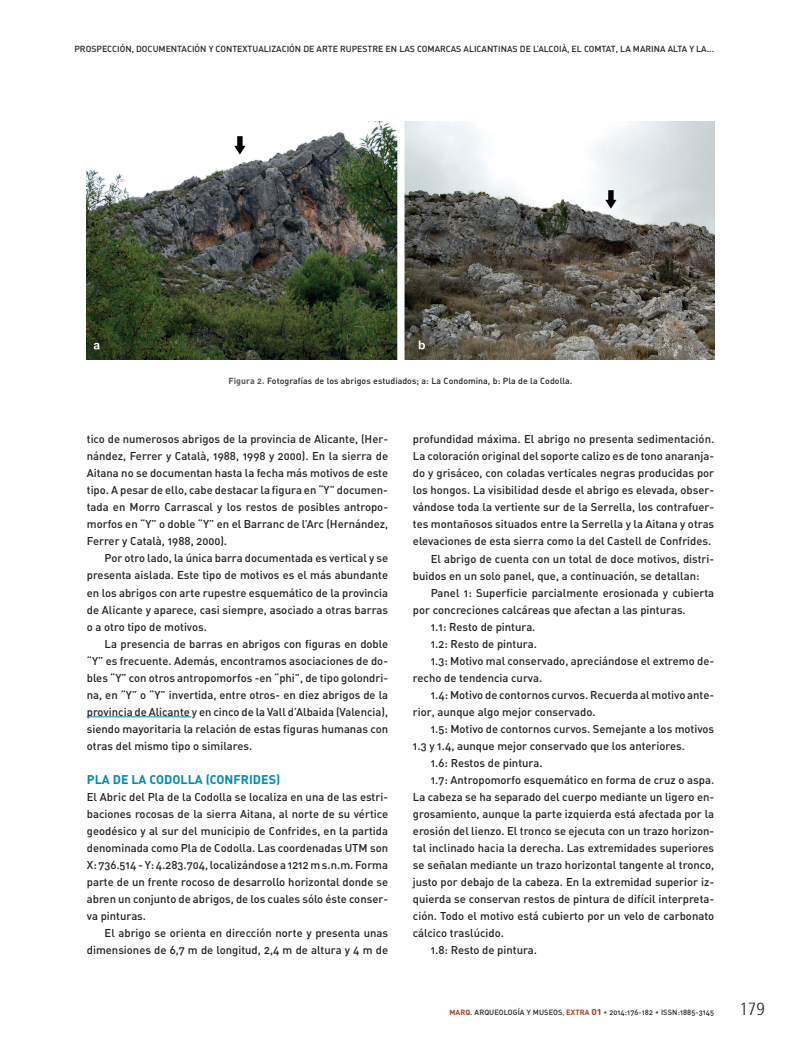
<style>
.page{position:relative;width:794px;height:1042px;background:#fff}
.page>*{position:absolute;margin:0;border:0;box-sizing:border-box;transform-origin:0 0}
.t1{font:300 condensed 17.5px "Frutiger 47";color:#231f20}
.t2{font:12.5px "DIN Bold Alternate";color:#008bb0}
.t3{font:11.25px/17px "DIN Medium Alternate";color:#231f20;text-align:justify}
.t4{font:8.75px "DIN Medium Alternate";color:#231f20}
.t5{font:7.5px "DIN Medium Alternate";letter-spacing:.005em;color:#231f20}
.s1{font-family:"DIN Bold Alternate";color:#57585a}
.s2{font-family:"DIN Bold Alternate";color:#9f4225}
.s3{color:#57585a}
.s4{font-family:"DIN Bold Alternate";font-size:10px;color:#9f4225}
</style>
<div class="page">
<hr style="left:87px;top:716px;width:104px;height:1px;background:#008bb0">
<img style="left:87px;top:122px;width:627px;height:238px">
<p class="t4" style="left:74px;top:43px;width:641px">PROSPECCIÓN, DOCUMENTACIÓN Y CONTEXTUALIZACIÓN DE ARTE RUPESTRE EN LAS COMARCAS ALICANTINAS DE L’ALCOIÀ, EL COMTAT, LA MARINA ALTA Y LA...</p>
<p class="t4" style="left:228px;top:375px;width:345px"><span class="s1">Figura 2.</span> Fotografías de los abrigos estudiados; a: La Condomina, b: Pla de la Codolla.</p>
<p class="t3" style="left:87px;top:430px;width:303px">tico de numerosos abrigos de la provincia de Alicante, (Her&shy;nández, Ferrer y Català, 1988, 1998 y 2000). En la sierra de Aitana no se documentan hasta la fecha más motivos de este tipo. A pesar de ello, cabe destacar la figura en “Y” documen&shy;tada en Morro Carrascal y los restos de posibles antropo&shy;morfos en “Y” o doble “Y” en el Barranc de l’Arc (Hernández, Ferrer y Català, 1988, 2000).</p>
<p class="t3" style="left:87px;top:549px;width:303px;text-indent:18px">Por otro lado, la única barra documentada es vertical y se presenta aislada. Este tipo de motivos es el más abundante en los abrigos con arte rupestre esquemático de la provincia de Alicante y aparece, casi siempre, asociado a otras barras o a otro tipo de motivos.</p>
<p class="t3" style="left:87px;top:634px;width:303px;text-indent:18px">La presencia de barras en abrigos con figuras en doble “Y” es frecuente. Además, encontramos asociaciones de do&shy;bles “Y” con otros antropomorfos -en “phi”, de tipo golondri&shy;na, en “Y” o “Y” invertida, entre otros- en diez abrigos de la provincia de Alicante y en cinco de la Vall d’Albaida (Valencia), siendo mayoritaria la relación de estas figuras humanas con otras del mismo tipo o similares.</p>
<p class="t2" style="left:87px;top:771px;width:195px">PLA DE LA CODOLLA (CONFRIDES)</p>
<p class="t3" style="left:87px;top:787px;width:303px">El Abric del Pla de la Codolla se localiza en una de las estri&shy;baciones rocosas de la sierra Aitana, al norte de su vértice geodésico y al sur del municipio de Confrides, en la partida denominada como Pla de Codolla. Las coordenadas UTM son X: 736.514 - Y: 4.283.704, localizándose a 1212 m s.n.m. Forma parte de un frente rocoso de desarrollo horizontal donde se abren un conjunto de abrigos, de los cuales sólo éste conser&shy;va pinturas.</p>
<p class="t3" style="left:87px;top:924px;width:303px;text-align:right">El abrigo se orienta en dirección norte y presenta unas dimensiones de 6,7 m de longitud, 2,4 m de altura y 4 m de</p>
<p class="t3" style="left:413px;top:430px;width:303px">profundidad máxima. El abrigo no presenta sedimentación.</p>
<p class="t3" style="left:413px;top:447px;width:303px">La coloración original del soporte calizo es de tono anaranja-</p>
<p class="t3" style="left:413px;top:464px;width:303px">do y grisáceo, con coladas verticales negras producidas por</p>
<p class="t3" style="left:413px;top:481px;width:303px">los hongos. La visibilidad desde el abrigo es elevada, obser-</p>
<p class="t3" style="left:413px;top:498px;width:303px">vándose toda la vertiente sur de la Serrella, los contrafuer-</p>
<p class="t3" style="left:413px;top:515px;width:303px">tes montañosos situados entre la Serrella y la Aitana y otras</p>
<p class="t3" style="left:413px;top:532px;width:300px">elevaciones de esta sierra como la del Castell de Confrides.</p>
<p class="t3" style="left:431px;top:549px;width:285px">El abrigo de cuenta con un total de doce motivos, distri-</p>
<p class="t3" style="left:413px;top:566px;width:288px">buidos en un solo panel, que, a continuación, se detallan:</p>
<p class="t3" style="left:431px;top:583px;width:285px">Panel 1: Superficie parcialmente erosionada y cubierta</p>
<p class="t3" style="left:413px;top:600px;width:274px">por concreciones calcáreas que afectan a las pinturas.</p>
<p class="t3" style="left:431px;top:617px;width:106px">1.1: Resto de pintura.</p>
<p class="t3" style="left:431px;top:634px;width:108px">1.2: Resto de pintura.</p>
<p class="t3" style="left:431px;top:651px;width:285px">1.3: Motivo mal conservado, apreciándose el extremo de-</p>
<p class="t3" style="left:413px;top:668px;width:131px">recho de tendencia curva.</p>
<p class="t3" style="left:431px;top:686px;width:285px">1.4: Motivo de contornos curvos. Recuerda al motivo ante-</p>
<p class="t3" style="left:413px;top:703px;width:184px">rior, aunque algo mejor conservado.</p>
<p class="t3" style="left:431px;top:720px;width:285px">1.5: Motivo de contornos curvos. Semejante a los motivos</p>
<p class="t3" style="left:413px;top:737px;width:273px">1.3 y 1.4, aunque mejor conservado que los anteriores.</p>
<p class="t3" style="left:431px;top:754px;width:113px">1.6: Restos de pintura.</p>
<p class="t3" style="left:431px;top:771px;width:285px">1.7: Antropomorfo esquemático en forma de cruz o aspa.</p>
<p class="t3" style="left:413px;top:788px;width:303px">La cabeza se ha separado del cuerpo mediante un ligero en-</p>
<p class="t3" style="left:413px;top:805px;width:303px">grosamiento, aunque la parte izquierda está afectada por la</p>
<p class="t3" style="left:413px;top:822px;width:303px">erosión del lienzo. El tronco se ejecuta con un trazo horizon-</p>
<p class="t3" style="left:413px;top:839px;width:303px">tal inclinado hacia la derecha. Las extremidades superiores</p>
<p class="t3" style="left:413px;top:856px;width:303px">se señalan mediante un trazo horizontal tangente al tronco,</p>
<p class="t3" style="left:413px;top:873px;width:303px">justo por debajo de la cabeza. En la extremidad superior iz-</p>
<p class="t3" style="left:413px;top:890px;width:303px">quierda se conservan restos de pintura de difícil interpreta-</p>
<p class="t3" style="left:413px;top:907px;width:303px">ción. Todo el motivo está cubierto por un velo de carbonato</p>
<p class="t3" style="left:413px;top:924px;width:93px">cálcico traslúcido.</p>
<p class="t3" style="left:431px;top:941px;width:108px">1.8: Resto de pintura.</p>
<p class="t5" style="left:449px;top:1007px;width:266px"><span class="s2">MARQ.</span> ARQUEOLOGÍA Y MUSEOS<span class="s3">,</span> <span class="s2">EXTRA</span> <span class="s4">01</span> <span class="s3">•</span> 2014:176-182 <span class="s3">•</span> ISSN:1885-3145</p>
<h1 class="t1" style="left:739px;top:999px;width:27px">179</h1>
</div>
